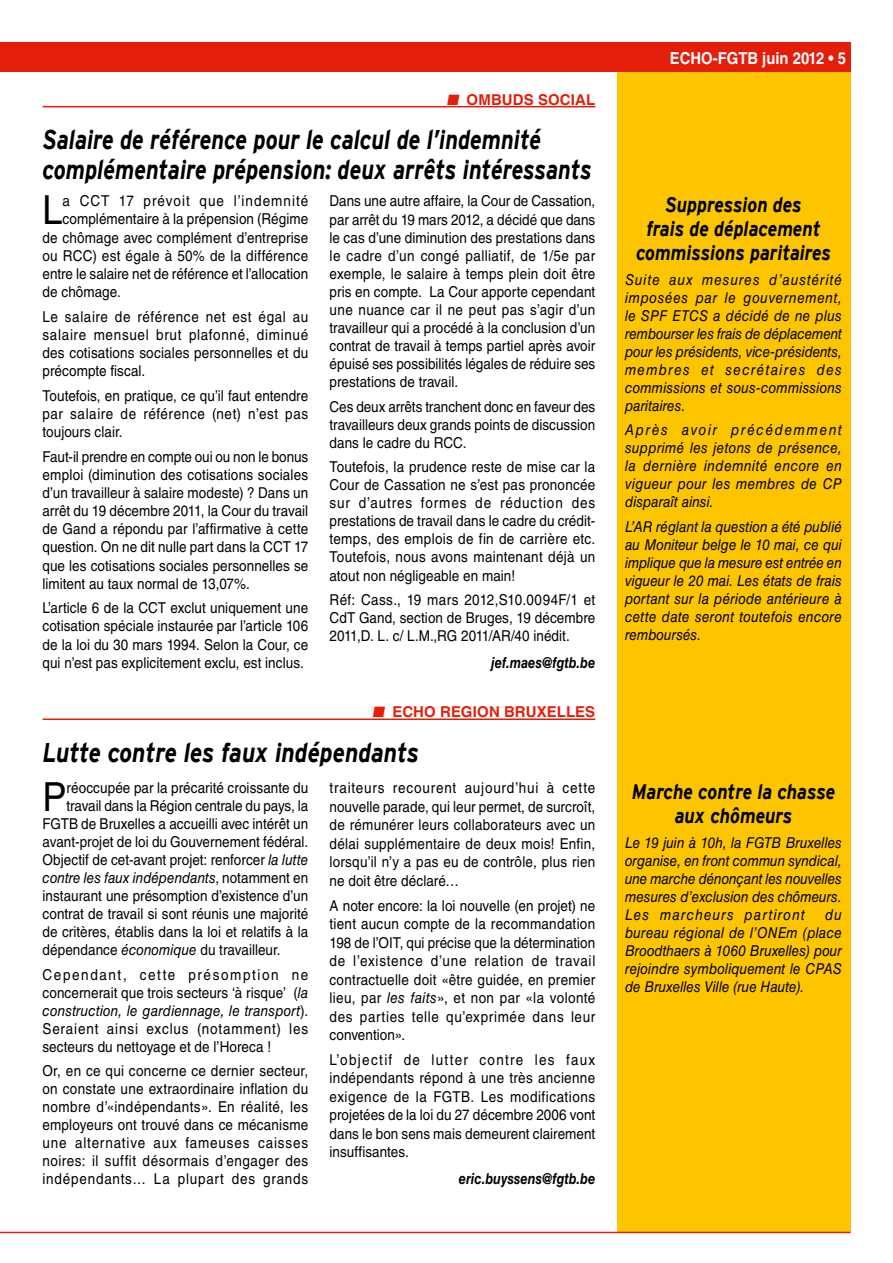
<style>
.page{position:relative;width:893px;height:1263px;background:#fff}
.page>*{position:absolute;margin:0;border:0;box-sizing:border-box;transform-origin:0 0}
.t1{font:40.05px "Helvetica LT Std";color:#000;scale:.9 1}
.t2{font:italic 700 27px/30px "Interstate";color:#000;scale:.81 1}
.t3{font:italic 700 27px "Interstate";color:#000;scale:.85 1}
.t4{font:italic 700 21px/24px "Interstate";color:#000;text-align:center;scale:.85 1}
.t5{font:700 16.5px "Helvetica LT Std";color:#fff;scale:.9 1}
.t6{font:15px/18px "Helvetica LT Std";letter-spacing:.005em;color:#000;text-align:justify;scale:.9 1}
.t7{font:italic 15px/18px "Helvetica LT Std";letter-spacing:.01em;color:#000;text-align:justify;scale:.9 1}
.t8{font:italic 700 15px "Helvetica LT Std";letter-spacing:.005em;color:#000;scale:.85 1}
.t9{font:700 15px "Helvetica LT Std";letter-spacing:.005em;color:#e41e0a}
.t10{font:15px "Helvetica LT Std";letter-spacing:.075em;color:#000;scale:.9 1}
.s1{font-style:italic}
.s2{font-style:normal}
</style>
<div class="page">
<div style="left:0;top:43px;width:850px;height:29px;background:#e41e0a"></div>
<div style="left:617px;top:72px;width:233px;height:1161px;background:#fdc500"></div>
<hr style="left:0;top:1232px;width:850px;height:1px;background:#e41e0a">
<hr style="left:43px;top:106px;width:552px;height:1px;background:#e41e0a">
<hr style="left:43px;top:718px;width:552px;height:2px;background:#e41e0a">
<p class="t9" style="left:447px;top:90px;width:150px">■ OMBUDS SOCIAL</p>
<h2 class="t2" style="left:43px;top:124px;width:680px">Salaire de référence pour le calcul de l’indemnité complémentaire prépension: deux arrêts intéressants</h2>
<h1 class="t1" style="left:43px;top:187px;width:24px">L</h1>
<p class="t10" style="left:63px;top:192px;width:274px">a CCT 17 prévoit que l’indemnité</p>
<p class="t6" style="left:330px;top:192px;width:297px">Dans une autre affaire, la Cour de Cassation, par arrêt du 19 mars 2012, a décidé que dans le cas d’une diminution des prestations dans le cadre d’un congé palliatif, de 1/5e par exemple, le salaire à temps plein doit être pris en compte. La Cour apporte cependant une nuance car il ne peut pas s’agir d’un travailleur qui a procédé à la conclusion d’un contrat de travail à temps partiel après avoir épuisé ses possibilités légales de réduire ses prestations de travail.</p>
<p class="t6" style="left:330px;top:397px;width:297px">Ces deux arrêts tranchent donc en faveur des travailleurs deux grands points de discussion dans le cadre du RCC.</p>
<p class="t6" style="left:330px;top:458px;width:297px">Toutefois, la prudence reste de mise car la Cour de Cassation ne s’est pas prononcée sur d’autres formes de réduction des prestations de travail dans le cadre du crédit&shy;temps, des emplois de fin de carrière etc.<br>Toutefois, nous avons maintenant déjà un atout non négligeable en main!</p>
<p class="t6" style="left:330px;top:591px;width:297px">Réf: Cass., 19 mars 2012,S10.0094F/1 et CdT Gand, section de Bruges, 19 décembre 2011,D. L. c/ L.M.,RG 2011/AR/40 inédit.</p>
<p class="t8" style="left:491px;top:653px;width:124px">jef.maes@fgtb.be</p>
<p class="t6" style="left:63px;top:210px;width:274px">complémentaire à la prépension (Régime</p>
<p class="t6" style="left:43px;top:228px;width:297px">de chômage avec complément d’entreprise</p>
<p class="t6" style="left:43px;top:246px;width:297px">ou RCC) est égale à 50% de la différence</p>
<p class="t6" style="left:43px;top:265px;width:297px">entre le salaire net de référence et l’allocation</p>
<p class="t6" style="left:43px;top:283px;width:89px">de chômage.</p>
<p class="t6" style="left:43px;top:307px;width:297px">Le salaire de référence net est égal au salaire mensuel brut plafonné, diminué des cotisations sociales personnelles et du précompte fiscal.</p>
<p class="t6" style="left:43px;top:386px;width:297px">Toutefois, en pratique, ce qu’il faut entendre par salaire de référence (net) n’est pas toujours clair.</p>
<p class="t6" style="left:43px;top:447px;width:297px">Faut-il prendre en compte oui ou non le bonus emploi (diminution des cotisations sociales d’un travailleur à salaire modeste) ? Dans un arrêt du 19 décembre 2011, la Cour du travail de Gand a répondu par l’affirmative à cette question. On ne dit nulle part dans la CCT 17 que les cotisations sociales personnelles se limitent au taux normal de 13,07%.</p>
<p class="t6" style="left:43px;top:599px;width:297px">L’article 6 de la CCT exclut uniquement une cotisation spéciale instaurée par l’article 106 de la loi du 30 mars 1994. Selon la Cour, ce qui n’est pas explicitement exclu, est inclus.</p>
<p class="t9" style="left:373px;top:703px;width:224px">■ ECHO REGION BRUXELLES</p>
<h2 class="t3" style="left:43px;top:737px;width:445px">Lutte contre les faux indépendants</h2>
<h1 class="t1" style="left:43px;top:774px;width:28px">P</h1>
<p class="t6" style="left:67px;top:779px;width:270px">réoccupée par la précarité croissante du</p>
<p class="t6" style="left:330px;top:779px;width:297px;line-height:18.5px">traiteurs recourent aujourd’hui à cette nouvelle parade, qui leur permet, de surcroît, de rémunérer leurs collaborateurs avec un délai supplémentaire de deux mois! Enfin, lorsqu’il n’y a pas eu de contrôle, plus rien ne doit être déclaré…</p>
<p class="t6" style="left:330px;top:896px;width:297px;line-height:18.5px">A noter encore: la loi nouvelle (en projet) ne tient aucun compte de la recommandation 198 de l’OIT, qui précise que la détermination de l’existence d’une relation de travail contractuelle doit «être guidée, en premier lieu, par <span class="s1">les faits</span>», et non par «la volonté des parties telle qu’exprimée dans leur convention».</p>
<p class="t6" style="left:330px;top:1050px;width:297px;line-height:18.5px">L’objectif de lutter contre les faux indépendants répond à une très ancienne exigence de la FGTB. Les modifications projetées de la loi du 27 décembre 2006 vont dans le bon sens mais demeurent clairement insuffisantes.</p>
<p class="t8" style="left:459px;top:1170px;width:162px">eric.buyssens@fgtb.be</p>
<p class="t6" style="left:67px;top:797px;width:270px">travail dans la Région centrale du pays, la</p>
<p class="t6" style="left:43px;top:815px;width:297px">FGTB de Bruxelles a accueilli avec intérêt un</p>
<p class="t6" style="left:43px;top:833px;width:297px">avant-projet de loi du Gouvernement fédéral.</p>
<p class="t6" style="left:43px;top:851px;width:297px">Objectif de cet-avant projet: renforcer <span class="s1">la lutte</span></p>
<p class="t7" style="left:43px;top:869px;width:297px">contre les faux indépendants<span class="s2">, notamment en</span></p>
<p class="t6" style="left:43px;top:887px;width:297px">instaurant une présomption d’existence d’un</p>
<p class="t6" style="left:43px;top:905px;width:297px">contrat de travail si sont réunis une majorité</p>
<p class="t6" style="left:43px;top:923px;width:297px">de critères, établis dans la loi et relatifs à la</p>
<p class="t6" style="left:43px;top:941px;width:266px">dépendance <span class="s1">économique</span> du travailleur.</p>
<p class="t6" style="left:43px;top:965px;width:297px">Cependant, cette présomption ne concernerait que trois secteurs ‘à risque’ (<span class="s1">la construction, le gardiennage, le transport</span>).<br>Seraient ainsi exclus (notamment) les secteurs du nettoyage et de l’Horeca !</p>
<p class="t6" style="left:43px;top:1062px;width:297px">Or, en ce qui concerne ce dernier secteur, on constate une extraordinaire inflation du nombre d’«indépendants». En réalité, les employeurs ont trouvé dans ce mécanisme une alternative aux fameuses caisses noires: il suffit désormais d’engager des indépendants… La plupart des grands</p>
<p class="t5" style="left:670px;top:48px;width:197px">ECHO-FGTB juin 2012 • 5</p>
<h3 class="t4" style="left:636px;top:193px;width:231px">Suppression des<br>frais de déplacement commissions paritaires</h3>
<p class="t7" style="left:625px;top:270px;width:242px">Suite aux mesures d’austérité imposées par le gouvernement, le SPF ETCS a décidé de ne plus rembourser les frais de déplacement pour les présidents, vice-présidents, membres et secrétaires des commissions et sous-commissions paritaires.</p>
<p class="t7" style="left:625px;top:421px;width:242px">Après avoir précédemment supprimé les jetons de présence, la dernière indemnité encore en vigueur pour les membres de CP disparaît ainsi.</p>
<p class="t7" style="left:625px;top:517px;width:242px">L’AR réglant la question a été publié au Moniteur belge le 10 mai, ce qui implique que la mesure est entrée en vigueur le 20 mai. Les états de frais portant sur la période antérieure à cette date seront toutefois encore remboursés.</p>
<h3 class="t4" style="left:632px;top:780px;width:241px">Marche contre la chasse aux chômeurs</h3>
<p class="t7" style="left:625px;top:833px;width:242px">Le 19 juin à 10h, la FGTB Bruxelles organise, en front commun syndical, une marche dénonçant les nouvelles mesures d’exclusion des chômeurs.<br>Les marcheurs partiront</p>
<p class="t7" style="left:625px;top:905px;width:242px;text-indent:200px">du bureau régional de l’ONEm (place Broodthaers à 1060 Bruxelles) pour rejoindre symboliquement le CPAS de Bruxelles Ville (rue Haute).</p>
</div>
